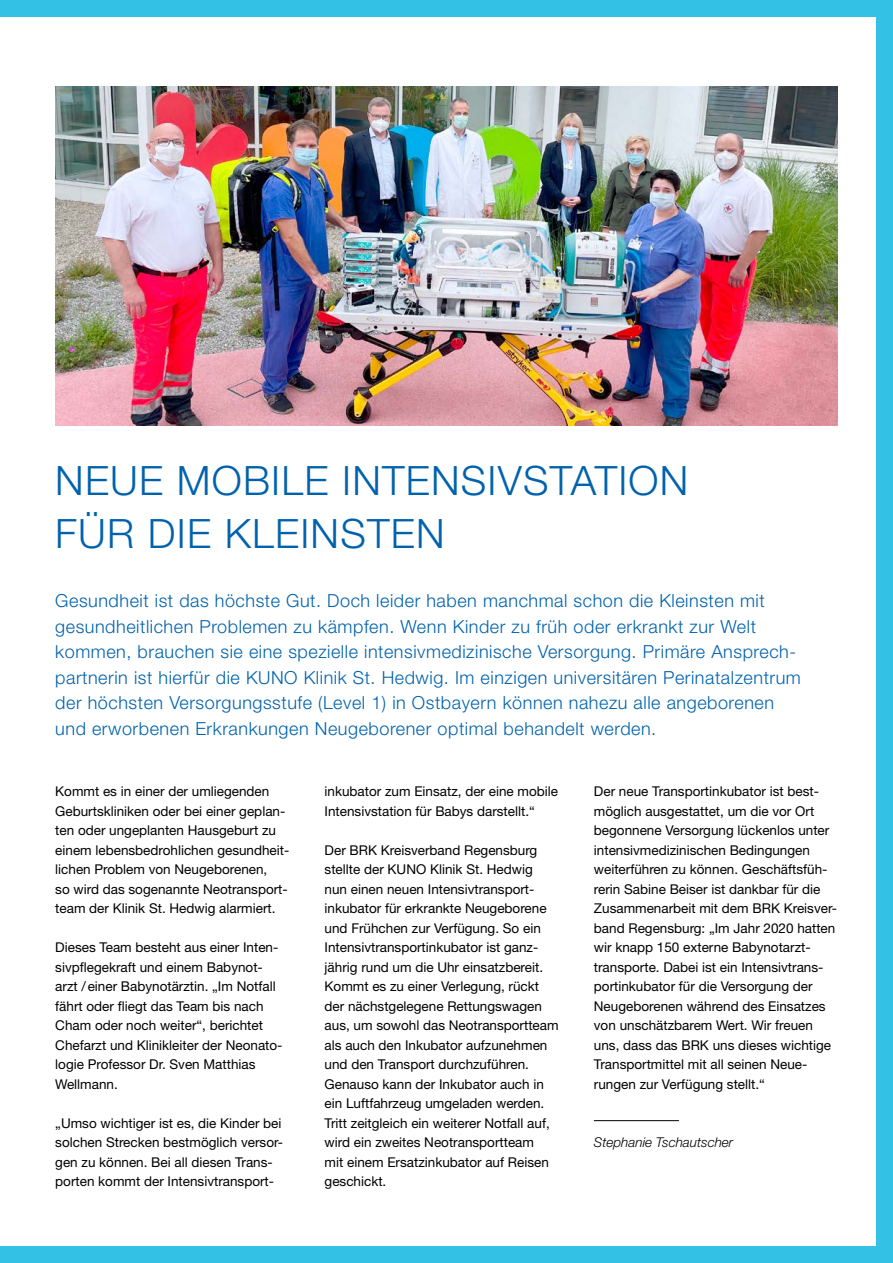
<style>
.page{position:relative;width:893px;height:1263px;background:#33c2e6}
.page>*{position:absolute;margin:0;border:0;box-sizing:border-box;transform-origin:0 0}
.t1{font:300 40.5px/52.5px "Helvetica Neue";letter-spacing:.03em;color:#0062ad}
.t2{font:300 18px/25.5px "Helvetica Neue";letter-spacing:.03em;color:#0062ad}
.t3{font:13.5px/19.5px "Helvetica Neue";color:#000}
.t4{font:italic 300 13.5px "Helvetica Neue";color:#000}
</style>
<div class="page">
<div style="left:0;top:17px;width:876px;height:1229px;background:#fff"></div>
<img style="left:55px;top:86px;width:783px;height:339px">
<hr style="left:594px;top:1120px;width:85px;height:1px;background:#000">
<h1 class="t1" style="left:55px;top:454px;width:635px">NEUE MOBILE INTENSIVSTATION<br>FÜR DIE KLEINSTEN</h1>
<p class="t2" style="left:55px;top:588px;width:747px">Gesundheit ist das höchste Gut. Doch leider haben manchmal schon die Kleinsten mit gesundheitlichen Problemen zu kämpfen. Wenn Kinder zu früh oder erkrankt zur Welt kommen, brauchen sie eine spezielle intensivmedizinische Versorgung. Primäre Ansprech&shy;partnerin ist hierfür die KUNO Klinik St. Hedwig. Im einzigen universitären Perinatalzentrum der höchsten Versorgungsstufe (Level 1) in Ostbayern können nahezu alle angeborenen und erworbenen Erkrankungen Neugeborener optimal behandelt werden.</p>
<p class="t3" style="left:55px;top:782px;width:234px">Kommt es in einer der umliegenden Geburtskliniken oder bei einer geplan&shy;ten oder ungeplanten Hausgeburt zu einem lebensbedrohlichen gesundheit&shy;lichen Problem von Neugeborenen,<br>so wird das sogenannte Neotransport&shy;team der Klinik St. Hedwig alarmiert.</p>
<p class="t3" style="left:55px;top:938px;width:227px">Dieses Team besteht aus einer Inten&shy;sivpflegekraft und einem Babynot&shy;arzt /einer Babynotärztin. „Im Notfall fährt oder fliegt das Team bis nach Cham oder noch weiter“, berichtet Chefarzt und Klinikleiter der Neonato&shy;logie Professor Dr. Sven Matthias Wellmann.</p>
<p class="t3" style="left:55px;top:1113px;width:229px">„Umso wichtiger ist es, die Kinder bei solchen Strecken bestmöglich versor&shy;gen zu können. Bei all diesen Trans&shy;porten kommt der Intensivtransport-</p>
<p class="t3" style="left:325px;top:782px;width:235px">inkubator zum Einsatz, der eine mobile<br>Intensivstation für Babys darstellt.“</p>
<p class="t3" style="left:325px;top:840px;width:236px">Der BRK Kreisverband Regensburg stellte der KUNO Klinik St. Hedwig nun einen neuen Intensivtransport&shy;inkubator für erkrankte Neugeborene und Frühchen zur Verfügung. So ein Intensivtransportinkubator ist ganz&shy;jährig rund um die Uhr einsatzbereit.<br>Kommt es zu einer Verlegung, rückt der nächstgelegene Rettungswagen aus, um sowohl das Neotransportteam als auch den Inkubator aufzunehmen und den Transport durchzuführen.<br>Genauso kann der Inkubator auch in ein Luftfahrzeug umgeladen werden.<br>Tritt zeitgleich ein weiterer Notfall auf, wird ein zweites Neotransportteam<br>mit einem Ersatzinkubator auf Reisen geschickt.</p>
<p class="t3" style="left:594px;top:782px;width:245px">Der neue Transportinkubator ist best&shy;möglich ausgestattet, um die vor Ort begonnene Versorgung lückenlos unter intensivmedizinischen Bedingungen weiterführen zu können. Geschäftsfüh&shy;rerin Sabine Beiser ist dankbar für die Zusammenarbeit mit dem BRK Kreisver&shy;band Regensburg: „Im Jahr 2020 hatten wir knapp 150 externe Babynotarzt&shy;transporte. Dabei ist ein Intensivtrans&shy;portinkubator für die Versorgung der Neugeborenen während des Einsatzes von unschätzbarem Wert. Wir freuen uns, dass das BRK uns dieses wichtige Transportmittel mit all seinen Neue&shy;rungen zur Verfügung stellt.“</p>
<p class="t4" style="left:594px;top:1134px;width:141px">Stephanie Tschautscher</p>
</div>
